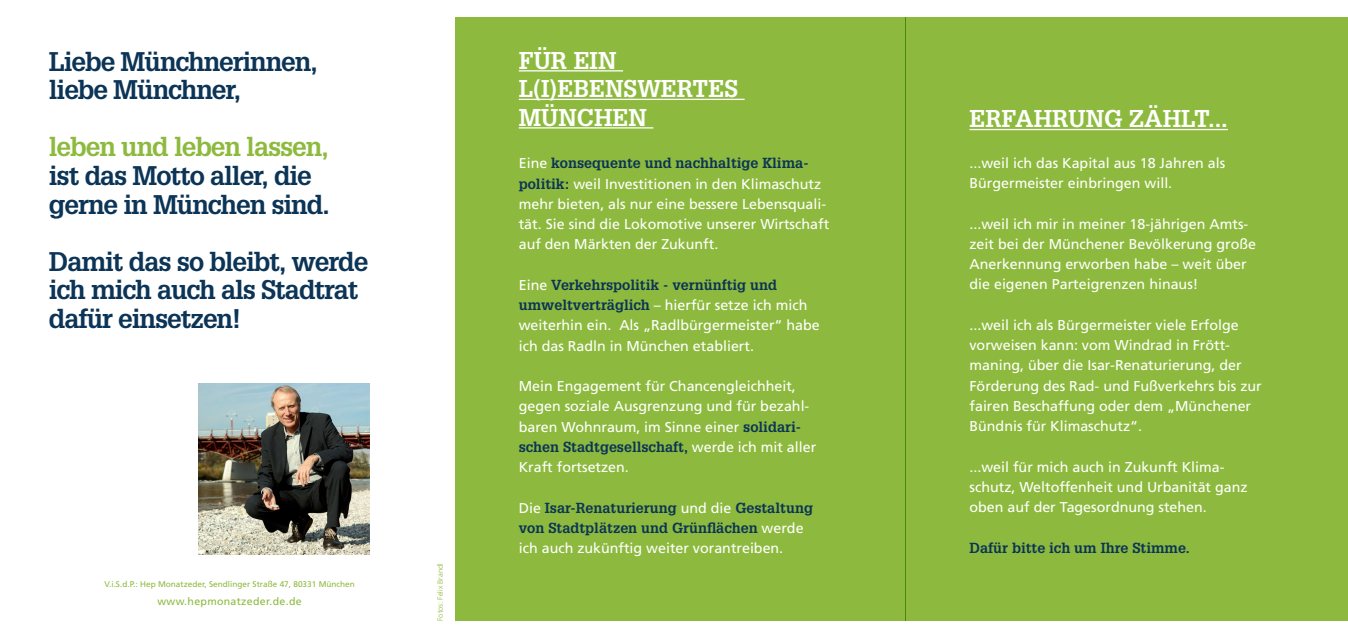
<style>
.page{position:relative;width:1348px;height:638px;background:#fff}
.page>*{position:absolute;margin:0;border:0;box-sizing:border-box;transform-origin:0 0}
.t1{font:700 26.4px/28.7px "Glypha";letter-spacing:-.04em;color:#0b3456}
.t2{font:700 26.4px "Glypha";letter-spacing:-.04em;color:#8dba3e}
.t3{font:700 23.7px/28.5px "Glypha";color:#fff}
.t4{font:14.25px/20.2px "Frutiger";color:#fff}
.t5{font:700 14.25px/20.2px "Glypha";color:#0b3456}
.t6{font:10.65px "Frutiger LT Std";letter-spacing:.03em;color:#8dba3e}
.t7{font:8.25px "Frutiger";color:#8dba3e}
.t8{font:300 7.5px "Frutiger";color:#8dba3e}
.s1{font-family:"Frutiger";font-weight:400;color:#fff}
.s2{font-family:"Glypha";font-weight:700;color:#0b3456}
</style>
<div class="page">
<div style="left:455px;top:17px;width:451px;height:604px;background:#8dba3e"></div>
<div style="left:906px;top:17px;width:442px;height:604px;background:#8dba3e"></div>
<hr style="left:969px;top:129px;width:259px;height:1px;background:#fff">
<img style="left:199px;top:384px;width:170px;height:170px">
<hr style="left:519px;top:70px;width:104px;height:1px;background:#fff">
<hr style="left:519px;top:99px;width:226px;height:1px;background:#fff">
<hr style="left:519px;top:127px;width:134px;height:2px;background:#fff">
<h1 class="t1" style="left:49px;top:46px;width:270px">Liebe Münchnerinnen, liebe Münchner,</h1>
<h1 class="t2" style="left:49px;top:130px;width:281px">leben und leben lassen,</h1>
<h1 class="t1" style="left:49px;top:160px;width:282px">ist das Motto aller, die gerne in München sind.</h1>
<h1 class="t1" style="left:49px;top:246px;width:321px">Damit das so bleibt, werde ich mich auch als Stadtrat dafür einsetzen!</h1>
<p class="t7" style="left:104px;top:579px;width:252px">V.i.S.d.P.: Hep Monatzeder, Sendlinger Straße 47, 80331 München</p>
<p class="t6" style="left:157px;top:595px;width:146px">www.hepmonatzeder.de.de</p>
<p class="t8" style="left:436px;top:621px;width:59px;rotate:-90deg">Fotos: Felix Brandl</p>
<h2 class="t3" style="left:519px;top:45px;width:70px">Für ein l(i)ebenswe</h2>
<h2 class="t3" style="left:677px;top:74px;width:47px">rtes</h2>
<h2 class="t3" style="left:519px;top:102px;width:59px">München</h2>
<p class="t5" style="left:519px;top:153px;width:291px"><span class="s1">Eine</span> konsequente und nachhaltige Klima-</p>
<p class="t4" style="left:519px;top:173px;width:312px"><span class="s2">politik:</span> weil Investitionen in den Klimaschutz mehr bieten, als nur eine bessere Lebensquali&shy;tät. Sie sind die Lokomotive unserer Wirtschaft auf den Märkten der Zukunft.</p>
<p class="t5" style="left:519px;top:274px;width:260px"><span class="s1">Eine</span> Verkehrspolitik - vernünftig und</p>
<p class="t4" style="left:519px;top:295px;width:302px"><span class="s2">umweltverträglich</span> – hierfür setze ich mich weiterhin ein. Als „Radlbürgermeister“ habe ich das Radln in München etabliert.</p>
<p class="t4" style="left:519px;top:376px;width:292px">Mein Engagement für Chancengleichheit, gegen soziale Ausgrenzung und für bezahl&shy;baren Wohnraum, im Sinne einer <span class="s2">solidari-</span></p>
<p class="t5" style="left:519px;top:436px;width:299px">schen Stadtgesellschaft, <span class="s1">werde ich mit aller</span></p>
<p class="t4" style="left:519px;top:457px;width:112px">Kraft fortsetzen.</p>
<p class="t5" style="left:519px;top:497px;width:296px"><span class="s1">Die</span> Isar-Renaturierung <span class="s1">und die</span> Gestaltung von Stadtplätzen und Grünflächen <span class="s1">werde</span></p>
<p class="t4" style="left:519px;top:538px;width:266px">ich auch zukünftig weiter vorantreiben.</p>
<h2 class="t3" style="left:969px;top:104px;width:260px">Erfahrung zählt...</h2>
<p class="t4" style="left:969px;top:152px;width:257px">...weil ich das Kapital aus 18 Jahren als<br>Bürgermeister einbringen will.</p>
<p class="t4" style="left:969px;top:213px;width:288px">...weil ich mir in meiner 18-jährigen Amts&shy;zeit bei der Münchener Bevölkerung große Anerkennung erworben habe – weit über die eigenen Parteigrenzen hinaus!</p>
<p class="t4" style="left:969px;top:314px;width:294px">...weil ich als Bürgermeister viele Erfolge vorweisen kann: vom Windrad in Frött&shy;maning, über die Isar-Renaturierung, der Förderung des Rad- und Fußverkehrs bis zur fairen Beschaffung oder dem „Münchener Bündnis für Klimaschutz“.</p>
<p class="t4" style="left:969px;top:456px;width:280px">...weil für mich auch in Zukunft Klima&shy;schutz, Weltoffenheit und Urbanität ganz oben auf der Tagesordnung stehen.</p>
<p class="t5" style="left:969px;top:537px;width:222px">Dafür bitte ich um Ihre Stimme.</p>
</div>
